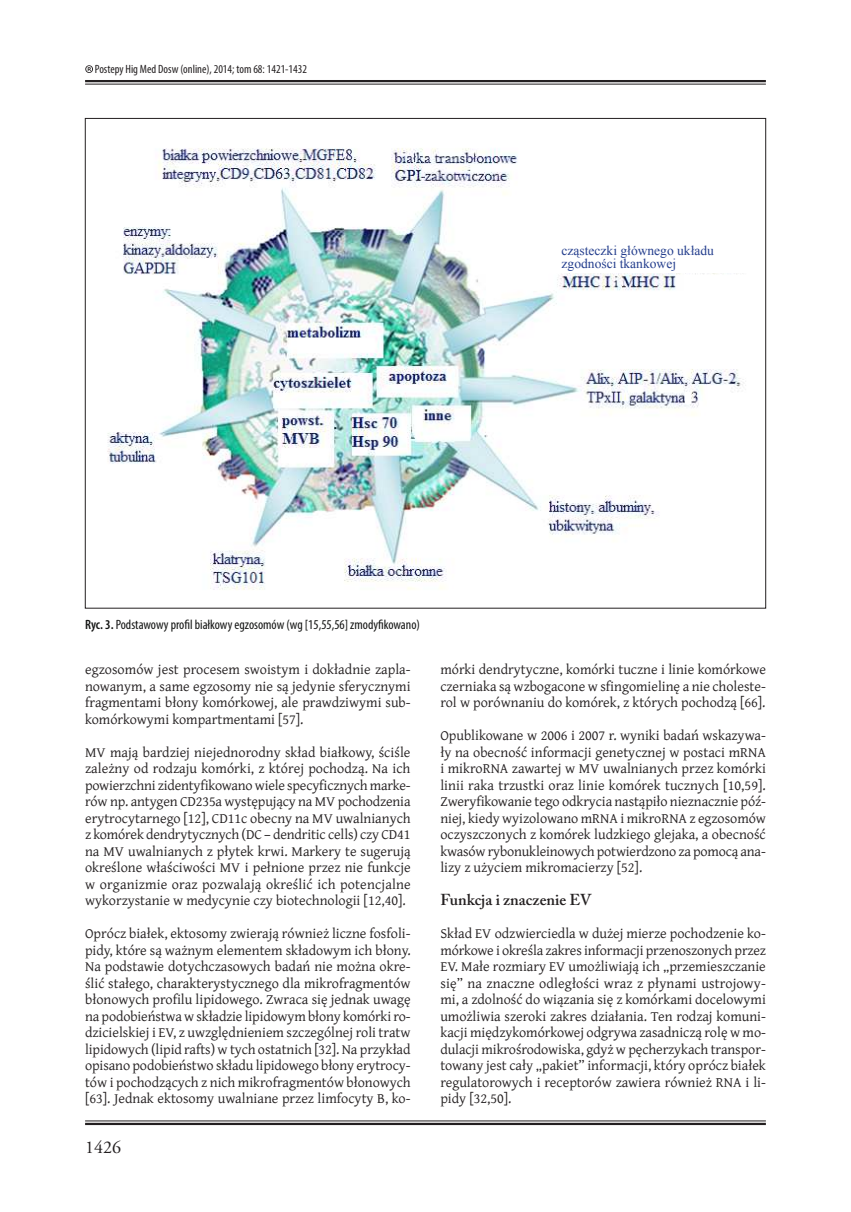
<style>
.page{position:relative;width:851px;height:1212px;background:#fff}
.page>*{position:absolute;margin:0;border:0;box-sizing:border-box;transform-origin:0 0}
.t1{font:18px "Adobe Garamond Pro";color:#231f20}
.Mały_Sródtytuł{font:600 15.75px "Adobe Caslon Pro";color:#231f20}
.Body_tekst{font:14.25px/16.5px "Gentium Plus";color:#231f20;text-align:justify}
.Podpis{font:condensed 13.5px "Myriad Pro";color:#131413}
.t2{font:13.5px/13.5px "Times New Roman";color:#253f8e}
.t3{font:condensed 12px "Myriad Pro";color:#231f20}
.s1{font-weight:600}
</style>
<div class="page">
<hr style="left:85px;top:84px;width:680px;height:1px;background:#231f20">
<hr style="left:85px;top:80px;width:680px;height:2px;background:#231f20">
<hr style="left:85px;top:1123px;width:680px;height:2px;background:#231f20">
<hr style="left:85px;top:1120px;width:680px;height:1px;background:#231f20">
<svg style="left:85px;top:65px;width:8px;height:8px"></svg>
<img style="left:107px;top:148px;width:637px;height:442px">
<div style="left:553px;top:241px;width:196px;height:32px;background:#fff"></div>
<div style="left:685px;top:392px;width:5px;height:12px;background:#fff"></div>
<p class="t3" style="left:95px;top:62px;width:214px">Postepy Hig Med Dosw (online), 2014; tom 68: 1421-1432</p>
<p class="t2" style="left:561px;top:243px;width:154px">cząsteczki głównego układu zgodności tkankowej</p>
<p class="Podpis" style="left:85px;top:616px;width:336px"><span class="s1">Ryc. 3.</span> Podstawowy profil białkowy egzosomów (wg [15,55,56] zmodyfikowano)</p>
<p class="Body_tekst" style="left:85px;top:660px;width:327px">egzosomów jest procesem swoistym i dokładnie zapla&shy;nowanym, a same egzosomy nie są jedynie sferycznymi fragmentami błony komórkowej, ale prawdziwymi sub&shy;komórkowymi kompartmentami [57].</p>
<p class="Body_tekst" style="left:85px;top:743px;width:327px">MV mają bardziej niejednorodny skład białkowy, ściśle zależny od rodzaju komórki, z której pochodzą. Na ich powierzchni zidentyfikowano wiele specyficznych marke&shy;rów np. antygen CD235a występujący na MV pochodzenia erytrocytarnego [12], CD11c obecny na MV uwalnianych z komórek dendrytycznych (DC – dendritic cells) czy CD41 na MV uwalnianych z płytek krwi. Markery te sugerują określone właściwości MV i pełnione przez nie funkcje w organizmie oraz pozwalają określić ich potencjalne wykorzystanie w medycynie czy biotechnologii [12,40].</p>
<p class="Body_tekst" style="left:85px;top:924px;width:327px">Oprócz białek, ektosomy zwierają również liczne fosfoli&shy;pidy, które są ważnym elementem składowym ich błony.<br>Na podstawie dotychczasowych badań nie można okre&shy;ślić stałego, charakterystycznego dla mikrofragmentów błonowych profilu lipidowego. Zwraca się jednak uwagę na podobieństwa w składzie lipidowym błony komórki ro&shy;dzicielskiej i EV, z uwzględnieniem szczególnej roli tratw lipidowych (lipid rafts) w tych ostatnich [32]. Na przykład opisano podobieństwo składu lipidowego błony erytrocy&shy;tów i pochodzących z nich mikrofragmentów błonowych [63]. Jednak ektosomy uwalniane przez limfocyty B, ko-</p>
<p class="t1" style="left:85px;top:1136px;width:37px">1426</p>
<p class="Body_tekst" style="left:440px;top:660px;width:327px">mórki dendrytyczne, komórki tuczne i linie komórkowe czerniaka są wzbogacone w sfingomielinę a nie choleste&shy;rol w porównaniu do komórek, z których pochodzą [66].</p>
<p class="Body_tekst" style="left:440px;top:726px;width:327px">Opublikowane w 2006 i 2007 r. wyniki badań wskazywa&shy;ły na obecność informacji genetycznej w postaci mRNA i mikroRNA zawartej w MV uwalnianych przez komórki linii raka trzustki oraz linie komórek tucznych [10,59].<br>Zweryfikowanie tego odkrycia nastąpiło nieznacznie póź&shy;niej, kiedy wyizolowano mRNA i mikroRNA z egzosomów oczyszczonych z komórek ludzkiego glejaka, a obecność kwasów rybonukleinowych potwierdzono za pomocą ana&shy;lizy z użyciem mikromacierzy [52].</p>
<p class="Mały_Sródtytuł" style="left:440px;top:891px;width:152px">Funkcja i znaczenie EV</p>
<p class="Body_tekst" style="left:440px;top:924px;width:327px">Skład EV odzwierciedla w dużej mierze pochodzenie ko&shy;mórkowe i określa zakres informacji przenoszonych przez EV. Małe rozmiary EV umożliwiają ich „przemieszczanie się” na znaczne odległości wraz z płynami ustrojowy&shy;mi, a zdolność do wiązania się z komórkami docelowymi umożliwia szeroki zakres działania. Ten rodzaj komuni&shy;kacji międzykomórkowej odgrywa zasadniczą rolę w mo&shy;dulacji mikrośrodowiska, gdyż w pęcherzykach transpor&shy;towany jest cały „pakiet” informacji, który oprócz białek regulatorowych i receptorów zawiera również RNA i li&shy;pidy [32,50].</p>
</div>
